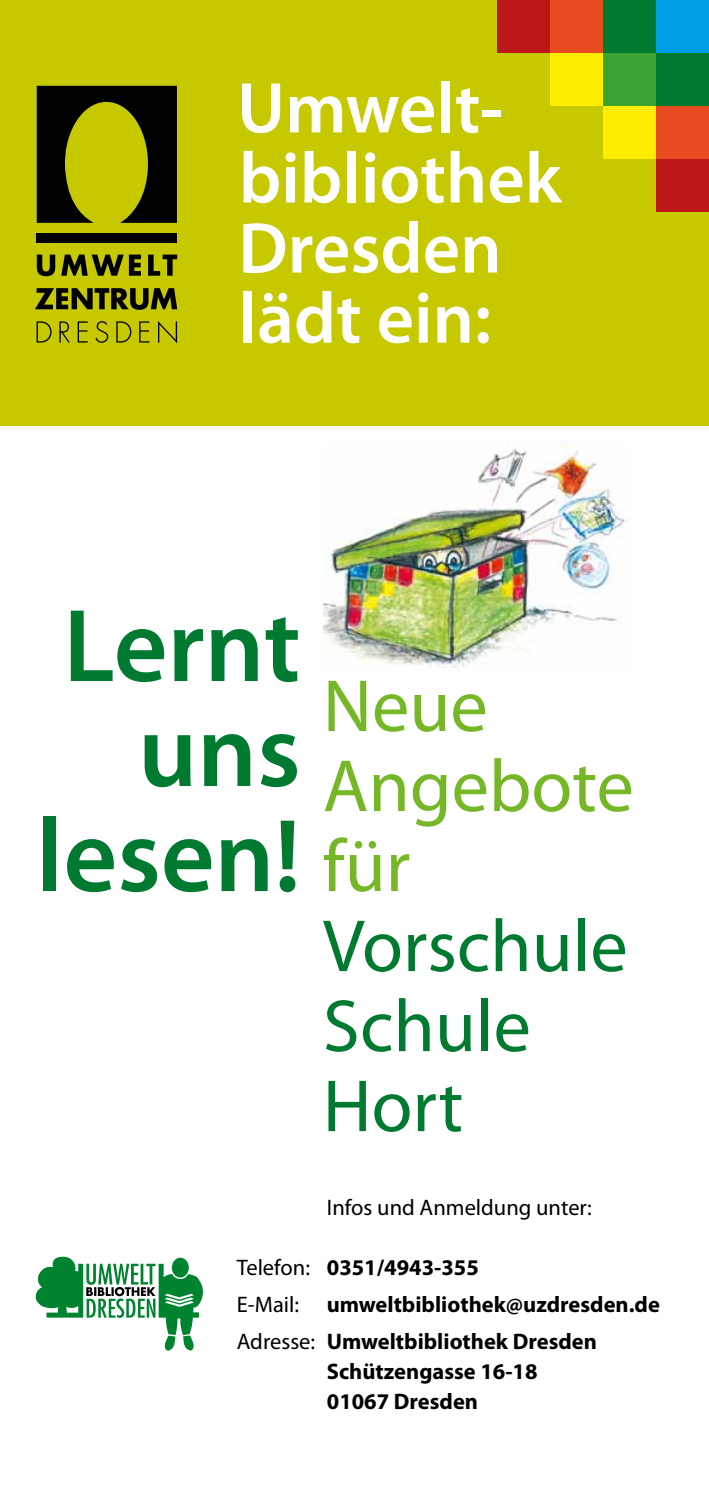
<style>
.page{position:relative;width:709px;height:1489px;background:#fff}
.page>*{position:absolute;margin:0;border:0;box-sizing:border-box;transform-origin:0 0}
.t1{font:600 104.25px/105px "Myriad Pro";color:#007a31;text-align:right}
.t2{font:74.5px/80px "Myriad Pro";color:#007a31}
.t3{font:74.5px/80px "Myriad Pro";color:#75b726}
.t4{font:600 72.5px/70px "Myriad Pro";color:#fff}
.t5{font:700 22.5px/37px "Myriad Pro";color:#000}
.t6{font:22.5px "Myriad Pro";color:#000}
.s1{font-weight:400}
</style>
<div class="page">
<img style="left:324px;top:444px;width:305px;height:224px">
<div style="left:179px;top:0;width:530px;height:425px;background:#c7c900"></div>
<div style="left:0;top:0;width:213px;height:425px;background:#c7c900"></div>
<div style="left:37px;top:233px;width:140px;height:9px;background:#000"></div>
<svg style="left:37px;top:86px;width:140px;height:137px"></svg>
<svg style="left:37px;top:254px;width:18px;height:22px"></svg>
<svg style="left:61px;top:254px;width:80px;height:22px"></svg>
<svg style="left:148px;top:254px;width:29px;height:22px"></svg>
<svg style="left:35px;top:288px;width:142px;height:22px"></svg>
<svg style="left:37px;top:321px;width:15px;height:21px"></svg>
<svg style="left:59px;top:321px;width:11px;height:21px"></svg>
<svg style="left:78px;top:321px;width:10px;height:21px"></svg>
<svg style="left:95px;top:321px;width:13px;height:22px"></svg>
<svg style="left:116px;top:321px;width:15px;height:21px"></svg>
<svg style="left:139px;top:321px;width:10px;height:21px"></svg>
<svg style="left:158px;top:321px;width:19px;height:22px"></svg>
<div style="left:550px;top:53px;width:53px;height:53px;background:#ffed00"></div>
<div style="left:603px;top:106px;width:53px;height:53px;background:#ffed00"></div>
<div style="left:603px;top:53px;width:53px;height:53px;background:#3ca432"></div>
<div style="left:497px;top:0;width:53px;height:53px;background:#bd1718"></div>
<div style="left:550px;top:0;width:53px;height:53px;background:#e94c21"></div>
<div style="left:603px;top:0;width:53px;height:53px;background:#007a31"></div>
<div style="left:656px;top:159px;width:53px;height:53px;background:#bd1718"></div>
<div style="left:656px;top:106px;width:53px;height:53px;background:#e94c21"></div>
<div style="left:656px;top:53px;width:53px;height:53px;background:#007a31"></div>
<div style="left:656px;top:0;width:53px;height:53px;background:#009ee3"></div>
<svg style="left:35px;top:1256px;width:168px;height:94px"></svg>
<h3 class="t4" style="left:237px;top:74px;width:326px">Umwelt&shy;bibliothek<br>Dresden lädt ein:</h3>
<h1 class="t1" style="left:37px;top:595px;width:265px">Lernt uns lesen!</h1>
<h2 class="t3" style="left:323px;top:667px;width:312px">Neue<br>Angebote für</h2>
<h2 class="t2" style="left:323px;top:907px;width:306px">Vorschule<br>Schule<br>Hort</h2>
<p class="t6" style="left:327px;top:1194px;width:266px">Infos und Anmeldung unter:</p>
<p class="t5" style="left:237px;top:1248px;width:424px"><span class="s1">Telefon:</span> 0351/4943-355<br><span class="s1">E-Mail:</span> umweltbibliothek@uzdresden.de<br><span class="s1">Adresse:</span> Umweltbibliothek Dresden</p>
<p class="t5" style="left:327px;top:1356px;width:212px;line-height:30px">Schützengasse 16-18<br>01067 Dresden</p>
</div>
